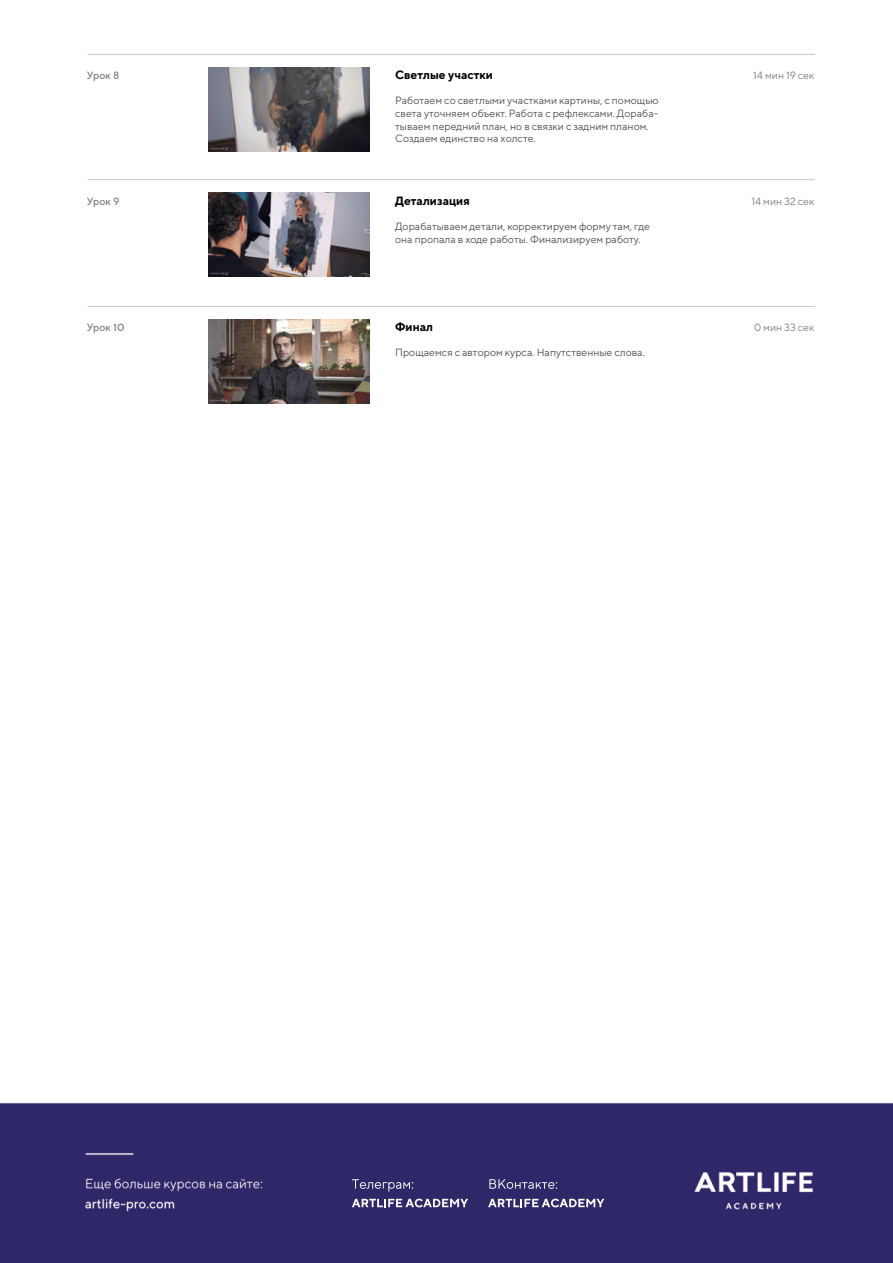
<style>
.page{position:relative;width:893px;height:1263px;background:#fff}
.page>*{position:absolute;margin:0;border:0;box-sizing:border-box;transform-origin:0 0}
.t1{font:700 12px "TT Norms";color:#000}
.t2{font:10.5px/12.6px "TT Norms";color:#525251}
.t3{font:10.5px "TT Norms";color:#818080}
.t4{font:500 10.5px "TT Norms";color:#818080}
</style>
<div class="page">
<img style="left:209px;top:67px;width:161px;height:85px">
<img style="left:209px;top:192px;width:161px;height:85px">
<img style="left:209px;top:319px;width:161px;height:85px">
<hr style="left:87px;top:54px;width:728px;height:1px;background:#c6c6c6">
<hr style="left:87px;top:179px;width:728px;height:1px;background:#c6c6c6">
<hr style="left:87px;top:306px;width:728px;height:1px;background:#c6c6c6">
<div style="left:0;top:1102px;width:893px;height:161px;background:#2e2869"></div>
<div style="left:333px;top:1167px;width:293px;height:49px;background:#2e2869"></div>
<svg style="left:352px;top:1179px;width:61px;height:12px"></svg>
<svg style="left:352px;top:1198px;width:116px;height:9px"></svg>
<svg style="left:489px;top:1179px;width:68px;height:10px"></svg>
<svg style="left:488px;top:1198px;width:116px;height:9px"></svg>
<p class="t4" style="left:87px;top:69px;width:34px">Урок 8</p>
<p class="t1" style="left:395px;top:67px;width:99px">Светлые участки</p>
<p class="t3" style="left:753px;top:69px;width:63px">14 мин 19 сек</p>
<p class="t2" style="left:395px;top:94px;width:265px">Работаем со светлыми участками картины, с помощью света уточняем объект. Работа с рефлексами. Дораба&shy;тываем передний план, но в связки с задним планом.<br>Создаем единство на холсте.</p>
<p class="t4" style="left:87px;top:195px;width:34px">Урок 9</p>
<p class="t1" style="left:395px;top:193px;width:76px">Детализация</p>
<p class="t3" style="left:751px;top:195px;width:64px">14 мин 32 сек</p>
<p class="t2" style="left:395px;top:220px;width:256px">Дорабатываем детали, корректируем форму там, где она пропала в ходе работы. Финализируем работу.</p>
<p class="t4" style="left:87px;top:321px;width:39px">Урок 10</p>
<p class="t1" style="left:395px;top:319px;width:39px">Финал</p>
<p class="t3" style="left:754px;top:321px;width:62px">0 мин 33 сек</p>
<p class="t2" style="left:395px;top:346px;width:251px">Прощаемся с автором курса. Напутственные слова.</p>
</div>
